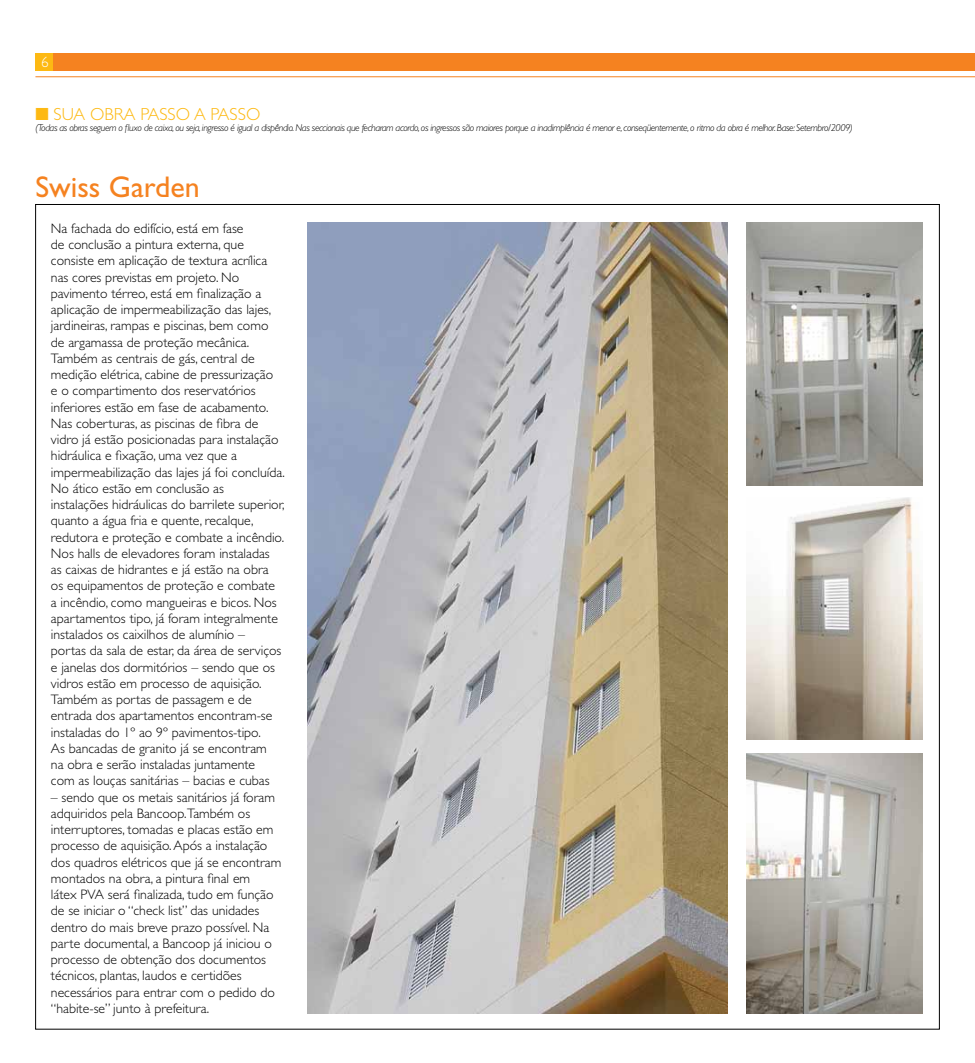
<style>
.page{position:relative;width:975px;height:1063px;background:#fff}
.page>*{position:absolute;margin:0;border:0;box-sizing:border-box;transform-origin:0 0}
.t1{font:30px "Gill Sans";color:#f58220}
.t2{font:300 17.5px "Gill Sans";color:#fdb913}
.t3{font:300 13.75px/16.2px "Gill Sans";color:#000}
.t4{font:italic 300 10px "Gill Sans";letter-spacing:-.04em;color:#000}
</style>
<div class="page">
<div style="left:35px;top:53px;width:18px;height:18px;background:#fdb913"></div>
<div style="left:53px;top:53px;width:921px;height:18px;background:#f58220"></div>
<hr style="left:35px;top:76px;width:939px;height:1px;background:#f58220">
<img style="left:307px;top:222px;width:420px;height:791px">
<img style="left:746px;top:222px;width:176px;height:263px">
<img style="left:746px;top:497px;width:176px;height:242px">
<img style="left:746px;top:753px;width:176px;height:261px">
<p class="t2" style="left:35px;top:104px;width:226px">■ sua obra passo a passo</p>
<p class="t4" style="left:35px;top:122px;width:819px">(Todas as obras seguem o fluxo de caixa, ou seja, ingresso é igual a dispêndio. Nas seccionais que fecharam acordo, os ingressos são maiores porque a inadimplência é menor e, conseqüentemente, o ritmo da obra é melhor. Base: Setembro/2009)</p>
<h1 class="t1" style="left:35px;top:169px;width:166px">Swiss Garden</h1>
<p class="t3" style="left:51px;top:220px;width:235px">N a fachada do edifício, está em fase<br>de conclusão a pintura externa, que consiste em aplicação de textura acrílica nas cores previstas em projeto. N o pavimento térreo, está em finalização a aplicação de impermeabilização das lajes, jardineiras, rampas e piscinas, bem como de argamassa de proteção mecânica.<br>Também as centrais de gás, central de medição elétrica, cabine de pressurização<br>e o compartimento dos reservatórios inferiores estão em fase de acabamento.<br>Nas coberturas, as piscinas de fibra de vidro já estão posicionadas para instalação hidráulica e fixação, uma vez que a impermeabilização das lajes já foi concluída.<br>N o ático estão em conclusão as<br>instalações hidráulicas do barrilete superior, quanto a água fria e quente, recalque, redutora e proteção e combate a incêndio.<br>N os halls de elevadores foram instaladas<br>as caixas de hidrantes e já estão na obra<br>os equipamentos de proteção e combate<br>a incêndio, como mangueiras e bicos. Nos apartamentos tipo, já foram integralmente instalados os caixilhos de alumínio –<br>portas da sala de estar, da área de serviços e janelas dos dormitórios – sendo que os vidros estão em processo de aquisição.<br>Também as portas de passagem e de entrada dos apartamentos encontram-se instaladas do 1º ao 9º pavimentos-tipo.<br>As bancadas de granito já se encontram<br>na obra e serão instaladas juntamente<br>com as louças sanitárias – bacias e cubas</p>
<p class="t3" style="left:51px;top:789px;width:232px">– sendo que os metais sanitários já foram adquiridos pela Bancoop.Também os interruptores, tomadas e placas estão em processo de aquisição. Após a instalação dos quadros elétricos que já se encontram montados na obra, a pintura final em<br>látex PVA</p>
<p class="t3" style="left:51px;top:886px;width:225px;text-indent:57px">será finalizada, tudo em função de se iniciar o “check list” das unidades dentro do mais breve prazo possível. N a parte documental, a Bancoop já iniciou o processo de obtenção dos documentos técnicos, plantas, laudos e certidões necessários para entrar com o pedido do “habite-se” junto à prefeitura.</p>
</div>
